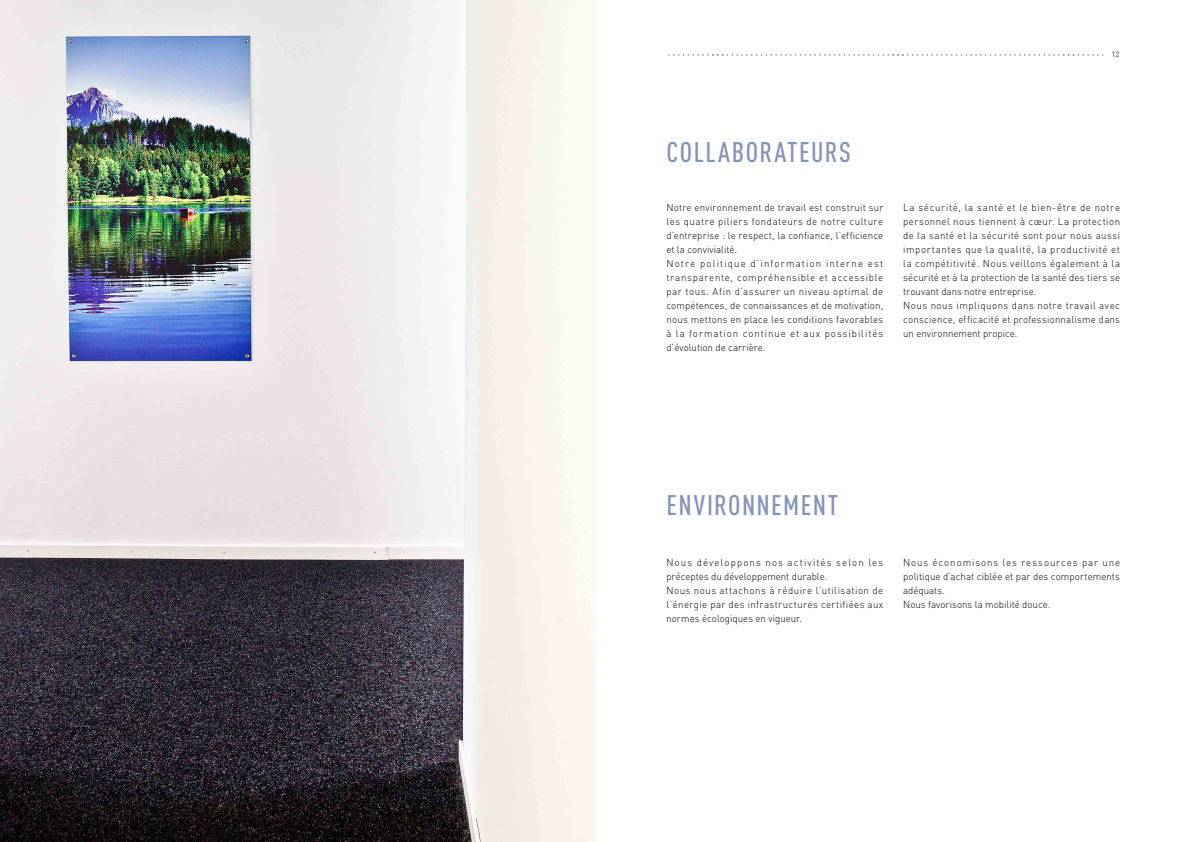
<style>
.page{position:relative;width:1191px;height:842px;background:#fff}
.page>*{position:absolute;margin:0;border:0;box-sizing:border-box;transform-origin:0 0}
.Style_de_paragraphe{font:500 condensed 28px "DINOT";letter-spacing:.05em;color:#8493ba}
.Corps_de_texte{font:300 10px/14px "DIN Pro";letter-spacing:.01em;color:#000;text-align:justify}
.Corps_de_texte-2{font:300 10px/14px "DIN Pro";letter-spacing:.1em;color:#000}
.t1{font:500 8px "DIN Pro";color:#6d6e71}
</style>
<div class="page">
<svg style="left:668px;top:54px;width:435px;height:2px"></svg>
<img style="left:0;top:0;width:595px;height:842px">
<p class="t1" style="left:1111px;top:49px;width:10px">12</p>
<p class="Style_de_paragraphe" style="left:666px;top:135px;width:186px">COLLABORATEURS</p>
<p class="Corps_de_texte" style="left:666px;top:200px;width:218px">Notre environnement de travail est construit sur les quatre piliers fondateurs de notre culture d’entreprise : le respect, la confiance, l’efficience et la convivialité.</p>
<p class="Corps_de_texte" style="left:666px;top:256px;width:218px">Notre politique d’information interne est transparente, compréhensible et accessible par tous. Afin d’assurer un niveau optimal de compétences, de connaissances et de motivation, nous mettons en place les conditions favorables à la formation continue et aux possibilités d’évolution de carrière.</p>
<p class="Corps_de_texte" style="left:903px;top:200px;width:218px">La sécurité, la santé et le bien-être de notre personnel nous tiennent à cœur. La protection de la santé et la sécurité sont pour nous aussi importantes que la qualité, la productivité et la compétitivité. Nous veillons également à la sécurité et à la protection de la santé des tiers se trouvant dans notre entreprise.</p>
<p class="Corps_de_texte" style="left:903px;top:298px;width:218px">Nous nous impliquons dans notre travail avec conscience, efficacité et professionnalisme dans un environnement propice.</p>
<p class="Style_de_paragraphe" style="left:666px;top:488px;width:173px">ENVIRONNEMENT</p>
<p class="Corps_de_texte-2" style="left:666px;top:555px;width:218px">Nous développons nos activités selon les préceptes du développement durable.</p>
<p class="Corps_de_texte" style="left:666px;top:583px;width:218px">Nous nous attachons à réduire l’utilisation de l’énergie par des infrastructures certifiées aux normes écologiques en vigueur.</p>
<p class="Corps_de_texte" style="left:903px;top:555px;width:218px">Nous économisons les ressources par une politique d’achat ciblée et par des comportements adéquats.</p>
<p class="Corps_de_texte" style="left:903px;top:597px;width:149px">Nous favorisons la mobilité douce.</p>
</div>
